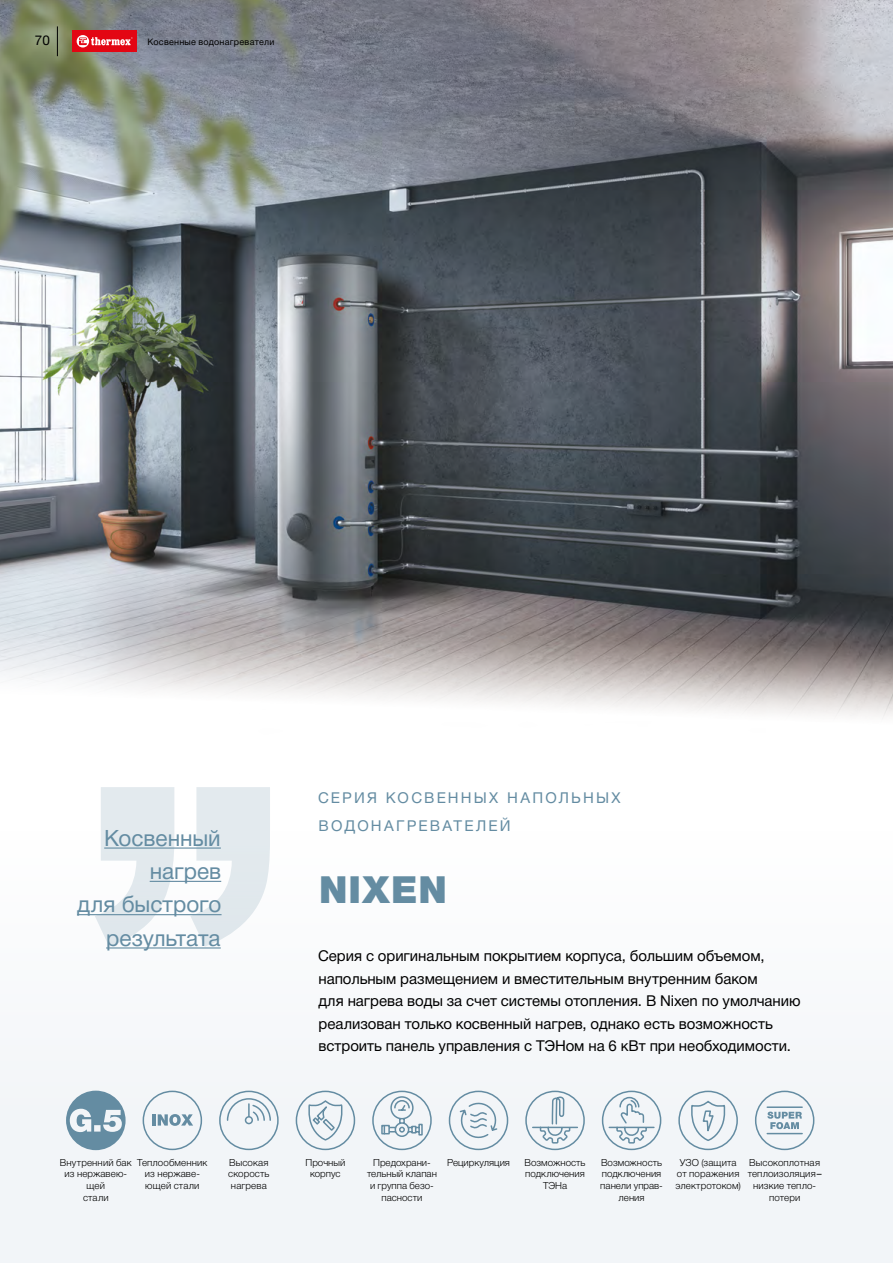
<style>
.page{position:relative;width:893px;height:1263px;background:#fff}
.page>*{position:absolute;margin:0;border:0;box-sizing:border-box;transform-origin:0 0}
.t1{font:900 37.5px "Helvetica Neue Cyr";letter-spacing:.03em;color:#648ca2}
.t2{font:22.5px/33.3px "Helvetica Neue Cyr";color:#648ca2;text-align:right}
.t3{font:15px/22.5px "Helvetica Neue Cyr";letter-spacing:-.005em;color:#000}
.t4{font:15px/28.8px "Helvetica Neue Cyr";letter-spacing:.14em;color:#648ca2}
.t5{font:13.5px "Helvetica Neue Cyr";color:#000}
.t6{font:300 9.75px/11.7px "Helvetica Neue Cyr";letter-spacing:.005em;color:#000;text-align:center}
.t7{font:9px "Helvetica Neue Cyr";letter-spacing:.025em;color:#000}
.s1{font-weight:400}
</style>
<div class="page">
<div style="left:0;top:831px;width:893px;height:432px;background:#f2f5f8"></div>
<img style="left:0;top:0;width:893px;height:719px">
<svg style="left:95px;top:787px;width:175px;height:159px"></svg>
<hr style="left:104px;top:847px;width:117px;height:2px;background:#648ca2">
<hr style="left:150px;top:881px;width:71px;height:1px;background:#648ca2">
<hr style="left:77px;top:914px;width:145px;height:1px;background:#648ca2">
<hr style="left:106px;top:947px;width:115px;height:1px;background:#648ca2">
<svg style="left:66px;top:1091px;width:60px;height:59px"></svg>
<div style="left:143px;top:1090px;width:59px;height:60px;border:2px solid #648ca2;border-radius:50%"></div>
<hr style="left:152px;top:1114px;width:4px;height:11px;background:#648ca2">
<svg style="left:158px;top:1114px;width:35px;height:12px"></svg>
<svg style="left:219px;top:1090px;width:60px;height:61px"></svg>
<svg style="left:295px;top:1090px;width:61px;height:61px"></svg>
<svg style="left:372px;top:1090px;width:60px;height:61px"></svg>
<svg style="left:448px;top:1090px;width:61px;height:61px"></svg>
<svg style="left:525px;top:1090px;width:60px;height:61px"></svg>
<svg style="left:601px;top:1090px;width:61px;height:61px"></svg>
<svg style="left:678px;top:1090px;width:60px;height:61px"></svg>
<div style="left:755px;top:1091px;width:59px;height:59px;border:2px solid #648ca2;border-radius:50%"></div>
<svg style="left:767px;top:1111px;width:35px;height:18px"></svg>
<hr style="left:767px;top:1106px;width:35px;height:2px;background:#648ca2">
<hr style="left:767px;top:1133px;width:35px;height:1px;background:#648ca2">
<hr style="left:57px;top:26px;width:1px;height:30px;background:#000">
<div style="left:72px;top:31px;width:65px;height:21px;background:#e30613"></div>
<svg style="left:77px;top:35px;width:56px;height:13px"></svg>
<h3 class="t5" style="left:35px;top:33px;width:17px">70</h3>
<p class="t7" style="left:148px;top:37px;width:128px">Косвенные водонагреватели</p>
<h2 class="t2" style="left:77px;top:821px;width:146px">Косвенный нагрев<br>для быстрого результата</h2>
<h3 class="t4" style="left:318px;top:783px;width:304px">СЕРИЯ КОСВЕННЫХ НАПОЛЬНЫХ<br>ВОДОНАГРЕВАТЕЛЕЙ</h3>
<h1 class="t1" style="left:319px;top:869px;width:130px">NIXEN</h1>
<p class="t3" style="left:318px;top:945px;width:484px">Серия с оригинальным покрытием корпуса, большим объемом, напольным размещением и вместительным внутренним баком<br>для нагрева воды за счет системы отопления. В Nixen по умолчанию реализован только косвенный нагрев, однако есть возможность встроить панель управления с ТЭНом на 6 кВт при необходимости.</p>
<p class="t6" style="left:60px;top:1156px;width:73px">Внутренний бак из нержавею&shy;щей<br>стали</p>
<p class="t6" style="left:137px;top:1156px;width:72px">Теплообменник из нержаве&shy;ющей стали</p>
<p class="t6" style="left:228px;top:1156px;width:43px;text-align:justify">Высокая скорость нагрева</p>
<p class="t6" style="left:306px;top:1156px;width:41px">Прочный корпус</p>
<p class="t6" style="left:367px;top:1156px;width:71px">Предохрани&shy;тельный клапан и группа безо&shy;пасности</p>
<p class="t6" style="left:447px;top:1156px;width:65px">Рециркуляция</p>
<p class="t6" style="left:525px;top:1156px;width:62px">Возможность подключения<br>ТЭНа</p>
<p class="t6" style="left:600px;top:1156px;width:64px">Возможность подключения панели управ&shy;ления</p>
<p class="t6" style="left:675px;top:1156px;width:67px">УЗО (защита от поражения электротоком)</p>
<p class="t6" style="left:748px;top:1156px;width:75px">Высокоплотная теплоизоляция<span class="s1">– </span>низкие тепло&shy;потери</p>
</div>
